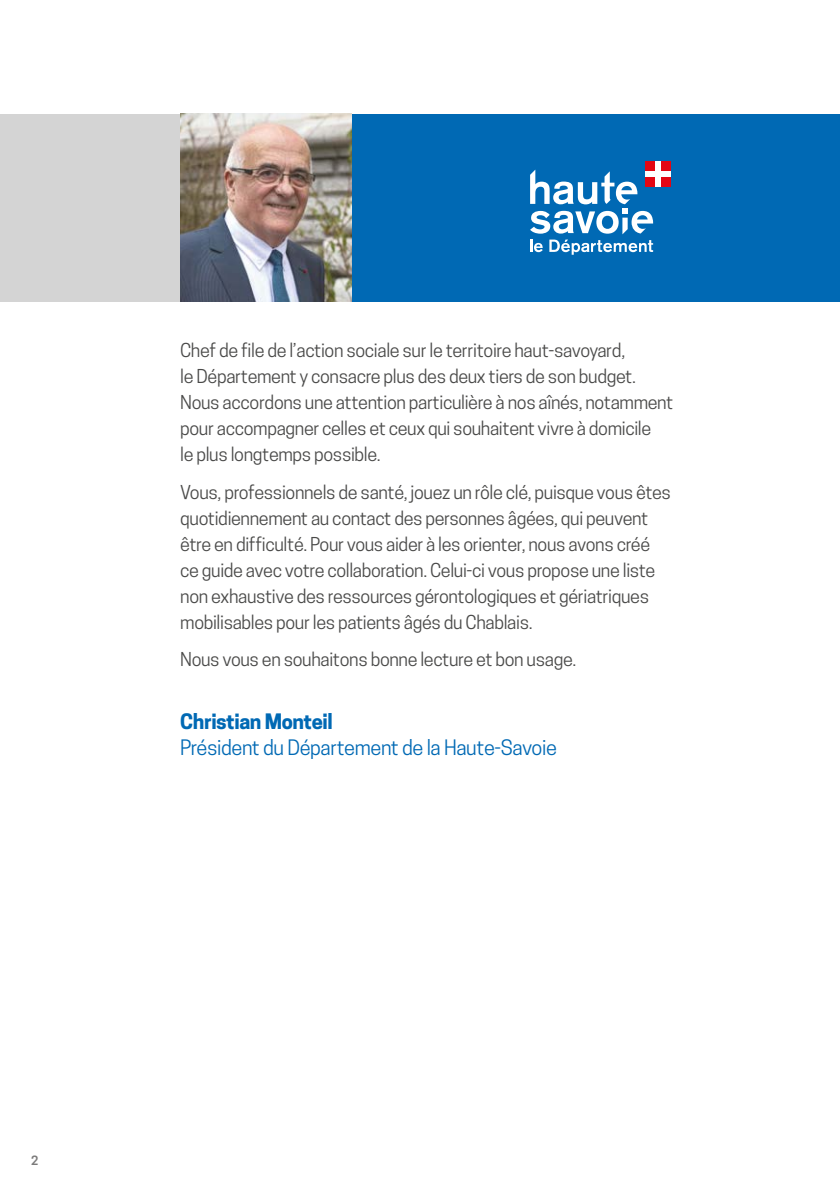
<style>
.page{position:relative;width:840px;height:1191px;background:#fff}
.page>*{position:absolute;margin:0;border:0;box-sizing:border-box;transform-origin:0 0}
.t1{font:20px "Cooper Hewitt";letter-spacing:-.02em;color:#0069b4}
.t2{font:700 20px "Cooper Hewitt";letter-spacing:-.02em;color:#0069b4}
.t3{font:18px/26px "Cooper Hewitt";letter-spacing:-.02em;color:#4a4a49}
.t4{font:600 12px "Cooper Hewitt";color:#7c7b7b}
</style>
<div class="page">
<div style="left:351px;top:114px;width:488px;height:188px;background:#0069b4"></div>
<div style="left:0;top:114px;width:180px;height:188px;background:#d4d4d4"></div>
<img style="left:180px;top:114px;width:171px;height:188px">
<div style="left:645px;top:161px;width:25px;height:25px;background:#fff"></div>
<div style="left:645px;top:161px;width:9px;height:9px;background:#e30613"></div>
<div style="left:661px;top:161px;width:9px;height:9px;background:#e30613"></div>
<div style="left:645px;top:177px;width:9px;height:9px;background:#e30613"></div>
<div style="left:661px;top:177px;width:9px;height:9px;background:#e30613"></div>
<svg style="left:530px;top:170px;width:122px;height:85px"></svg>
<p class="t3" style="left:180px;top:337px;width:494px">Chef de file de l’action sociale sur le territoire haut-savoyard,<br>le Département y consacre plus des deux tiers de son budget.<br>Nous accordons une attention particulière à nos aînés, notamment pour accompagner celles et ceux qui souhaitent vivre à domicile<br>le plus longtemps possible.</p>
<p class="t3" style="left:180px;top:479px;width:492px">Vous, professionnels de santé, jouez un rôle clé, puisque vous êtes quotidiennement au contact des personnes âgées, qui peuvent être en difficulté. Pour vous aider à les orienter, nous avons créé ce guide avec votre collaboration. Celui-ci vous propose une liste non exhaustive des ressources gérontologiques et gériatriques mobilisables pour les patients âgés du Chablais.</p>
<p class="t3" style="left:180px;top:646px;width:397px">Nous vous en souhaitons bonne lecture et bon usage.</p>
<p class="t2" style="left:180px;top:710px;width:154px">Christian Monteil</p>
<p class="t1" style="left:180px;top:736px;width:378px">Président du Département de la Haute-Savoie</p>
<p class="t4" style="left:31px;top:1153px;width:9px">2</p>
</div>
